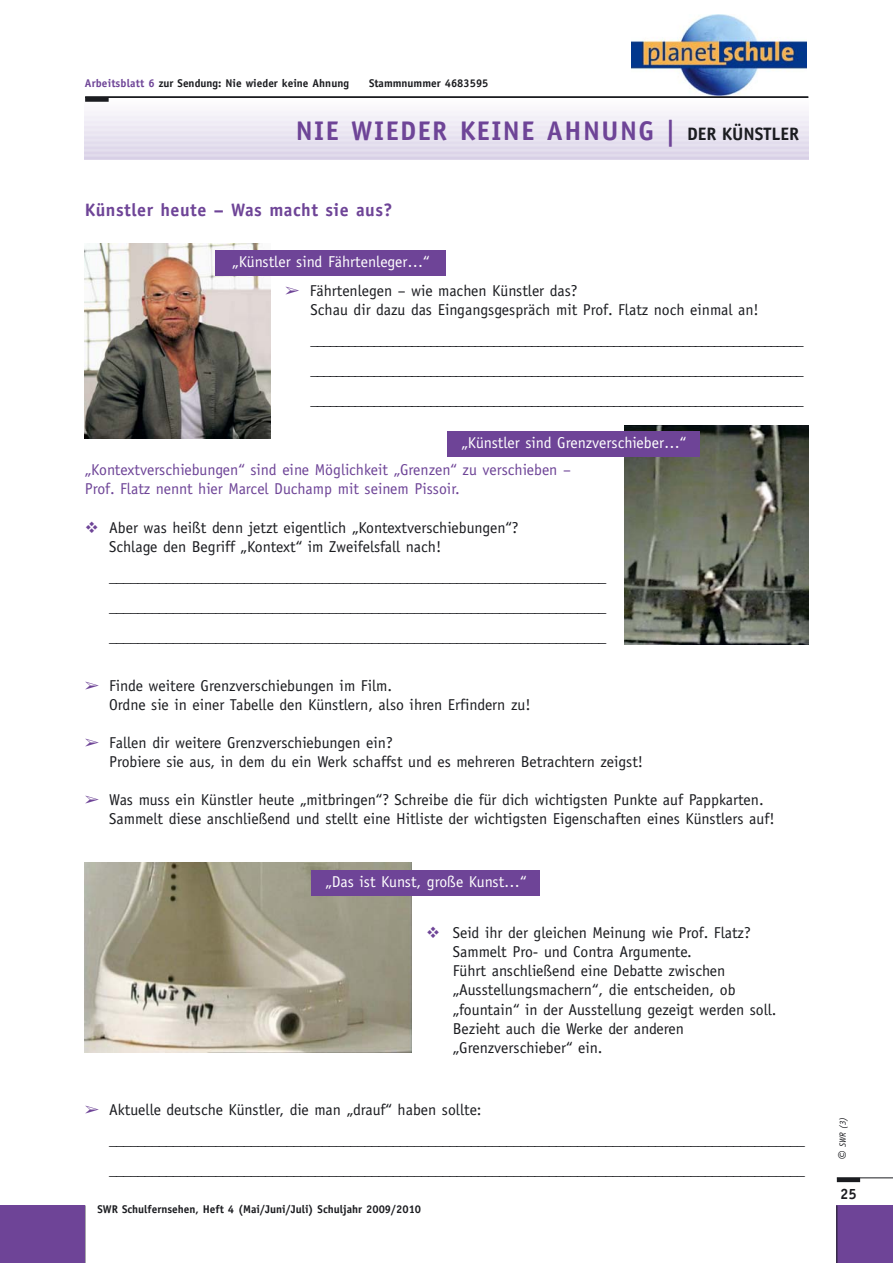
<style>
.page{position:relative;width:893px;height:1263px;background:#fff}
.page>*{position:absolute;margin:0;border:0;box-sizing:border-box;transform-origin:0 0}
.t1{font:700 27px "Officina Sans";letter-spacing:.055em;color:#6e4497}
.t2{font:700 18px "Officina Sans";letter-spacing:.03em;color:#6e4497}
.t3{font:15.75px/19px "Officina Sans";color:#1b1c20}
.t4{font:15.75px/19px "Officina Sans";color:#6e4497}
.t5{font:15.75px "Officina Sans";color:#fff}
.t6{font:700 15px "Officina Sans";color:#1b1c20}
.t7{font:700 11.25px "Officina Sans";color:#1b1c20}
.t8{font:italic 9px "Officina Sans";color:#1b1c20}
.s1{color:#6e4497}
.s2{font-size:18px;color:#1b1c20}
.s3{color:#fff}
.s4{font-size:16.5px}
</style>
<div class="page">
<div style="left:836px;top:1205px;width:56px;height:58px;background:#6e4497"></div>
<hr style="left:836px;top:1178px;width:24px;height:4px;background:#1b1c20">
<hr style="left:836px;top:1178px;width:56px;height:1px;background:#1b1c20">
<hr style="left:836px;top:1206px;width:1px;height:57px;background:#1b1c20">
<div style="left:0;top:1205px;width:85px;height:58px;background:#6e4497"></div>
<hr style="left:85px;top:155px;width:723px;height:4px;background:#d8d0e6">
<hr style="left:85px;top:152px;width:723px;height:4px;background:#e1dcec">
<div style="left:85px;top:150px;width:723px;height:5px;background:#dcd4e9"></div>
<hr style="left:85px;top:147px;width:723px;height:4px;background:#e4dfee">
<div style="left:85px;top:145px;width:723px;height:5px;background:#dfd8eb"></div>
<div style="left:85px;top:140px;width:723px;height:5px;background:#e2dced"></div>
<div style="left:85px;top:135px;width:723px;height:5px;background:#e5e0ef"></div>
<div style="left:85px;top:130px;width:723px;height:5px;background:#e9e4f1"></div>
<div style="left:85px;top:125px;width:723px;height:5px;background:#ece7f3"></div>
<div style="left:85px;top:120px;width:723px;height:5px;background:#efebf5"></div>
<div style="left:85px;top:115px;width:723px;height:5px;background:#f2eff7"></div>
<hr style="left:85px;top:111px;width:723px;height:4px;background:#f6f3f9">
<hr style="left:85px;top:107px;width:723px;height:4px;background:#f8f6fa">
<hr style="left:85px;top:103px;width:723px;height:4px;background:#faf9fc">
<div style="left:85px;top:97px;width:24px;height:5px;background:#1b1c20"></div>
<hr style="left:85px;top:97px;width:723px;height:1px;background:#1b1c20">
<img style="left:85px;top:244px;width:185px;height:194px">
<img style="left:624px;top:425px;width:184px;height:220px">
<img style="left:85px;top:862px;width:326px;height:190px">
<div style="left:216px;top:250px;width:230px;height:26px;background:#6e4497"></div>
<div style="left:447px;top:432px;width:253px;height:25px;background:#6e4497"></div>
<div style="left:312px;top:871px;width:228px;height:25px;background:#6e4497"></div>
<img style="left:631px;top:14px;width:175px;height:81px">
<p class="t7" style="left:85px;top:79px;width:266px"><span class="s1">Arbeitsblatt 6</span> zur Sendung: Nie wieder keine Ahnung</p>
<p class="t7" style="left:369px;top:79px;width:121px">Stammnummer 4683595</p>
<h1 class="t1" style="left:296px;top:120px;width:505px">NIE WIEDER KEINE AHNUNG | <span class="s2">DER KÜNSTLER</span></h1>
<p class="t2" style="left:85px;top:203px;width:309px">Künstler heute – Was macht sie aus?</p>
<p class="t5" style="left:232px;top:256px;width:199px">„Künstler sind Fährtenleger…“</p>
<p class="t3" style="left:310px;top:282px;width:450px;text-indent:-25px"><span class="s1">➢</span> Fährtenlegen – wie machen Künstler das?<br>Schau dir dazu das Eingangsgespräch mit Prof. Flatz noch einmal an!</p>
<p class="t3" style="left:285px;top:326px;width:520px;line-height:30px;text-align:justify"><span class="s3">____</span>______________________________________________________________________________ <span class="s3">____</span>______________________________________________________________________________ <span class="s3">____</span>______________________________________________________________________________</p>
<p class="t5" style="left:461px;top:437px;width:226px">„Künstler sind Grenzverschieber…“</p>
<p class="t4" style="left:85px;top:462px;width:487px">„Kontextverschiebungen“ sind eine Möglichkeit „Grenzen“ zu verschieben –<br>Prof. Flatz nennt hier Marcel Duchamp mit seinem Pissoir.</p>
<p class="t3" style="left:109px;top:519px;width:411px">Aber was heißt denn jetzt eigentlich „Kontextverschiebungen“?<br>Schlage den Begriff „Kontext“ im Zweifelsfall nach!</p>
<p class="t3" style="left:109px;top:563px;width:498px;line-height:30px;text-align:justify">______________________________________________________________________ ______________________________________________________________________ ______________________________________________________________________</p>
<p class="t3" style="left:109px;top:677px;width:423px;text-indent:-24px"><span class="s1">➢</span> Finde weitere Grenzverschiebungen im Film.<br>Ordne sie in einer Tabelle den Künstlern, also ihren Erfindern zu!</p>
<p class="t3" style="left:109px;top:734px;width:535px;text-indent:-24px"><span class="s1">➢</span> Fallen dir weitere Grenzverschiebungen ein?<br>Probiere sie aus, in dem du ein Werk schaffst und es mehreren Betrachtern zeigst!</p>
<p class="t3" style="left:109px;top:791px;width:667px;text-indent:-24px"><span class="s1">➢</span> Was muss ein Künstler heute „mitbringen“? Schreibe die für dich wichtigsten Punkte auf Pappkarten.<br>Sammelt diese anschließend und stellt eine Hitliste der wichtigsten Eigenschaften eines Künstlers auf!</p>
<p class="t5" style="left:325px;top:876px;width:202px">„Das ist Kunst, große Kunst…“</p>
<p class="t3" style="left:453px;top:925px;width:325px">Seid ihr der gleichen Meinung wie Prof. Flatz?<br>Sammelt Pro- und Contra Argumente.<br>Führt anschließend eine Debatte zwischen „Ausstellungsmachern“, die entscheiden, ob „fountain“ in der Ausstellung gezeigt werden soll.<br>Bezieht auch die Werke der anderen „Grenzverschieber“ ein.</p>
<p class="t3" style="left:109px;top:1096px;width:697px;line-height:30px;text-indent:-24px"><span class="s1">➢</span> Aktuelle deutsche Künstler, die man „drauf“ haben sollte: __________________________________________________________________________________________________ __________________________________________________________________________________________________</p>
<p class="t7" style="left:97px;top:1205px;width:325px">SWR Schulfernsehen, Heft 4 (Mai/Juni/Juli) Schuljahr 2009/2010</p>
<p class="t8" style="left:839px;top:1160px;width:44px;rotate:-90deg"><span class="s4">©</span> SWR (3)</p>
<p class="t6" style="left:840px;top:1188px;width:18px">25</p>
</div>
